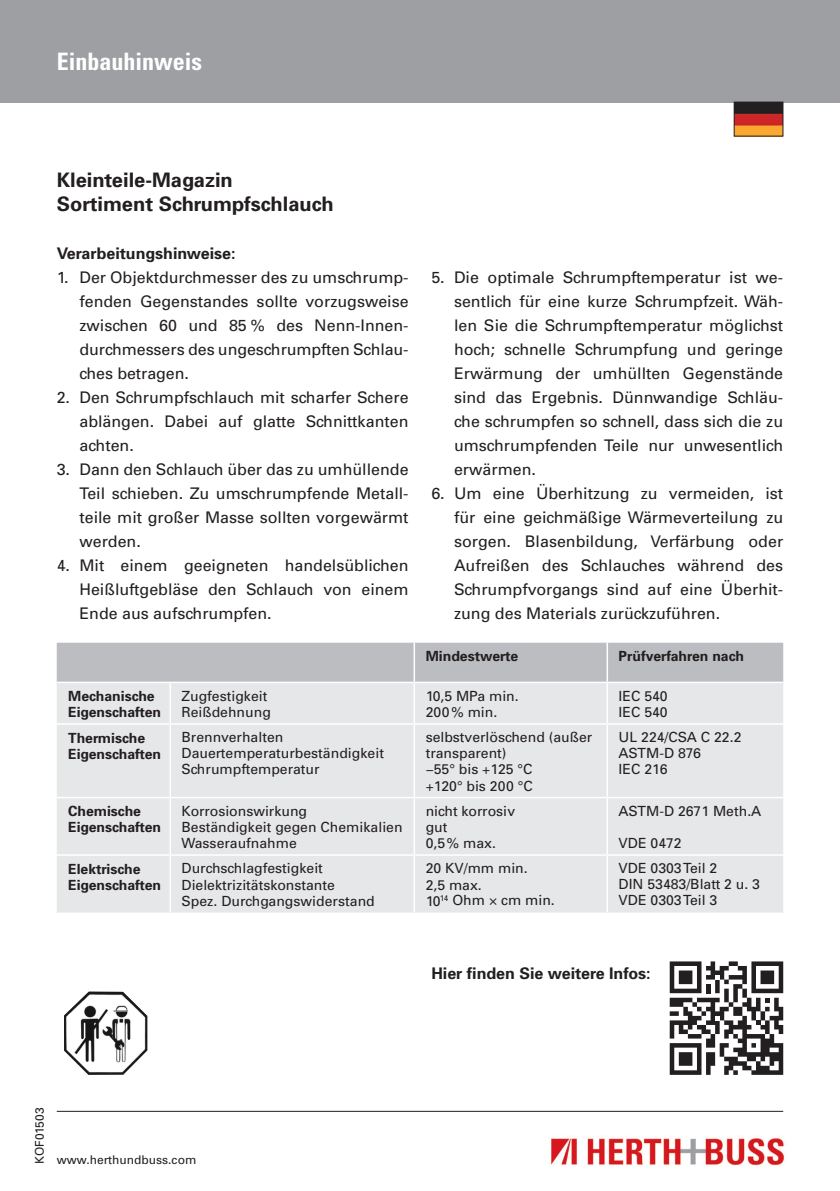
<style>
.page{position:relative;width:840px;height:1191px;background:#fff}
.page>*{position:absolute;margin:0;border:0;box-sizing:border-box;transform-origin:0 0}
.t1{font:700 condensed 24px "Univers";color:#fff}
.t2{font:700 20px/24px "Univers";color:#231f20}
.t3{font:16px/24px "Univers";color:#231f20;text-align:justify}
.t4{font:700 16px "Univers";color:#231f20}
.t5{font:14px/16px "Univers";color:#231f20}
.t6{font:700 14px/16px "Univers";color:#231f20}
.t7{font:12px "Univers";color:#231f20}
</style>
<div class="page">
<div style="left:0;top:0;width:839px;height:102px;background:#9d9fa2"></div>
<hr style="left:57px;top:1111px;width:725px;height:1px;background:#231f20">
<img style="left:735px;top:104px;width:45px;height:30px">
<div style="left:733px;top:102px;width:49px;height:34px;border:1px solid #231f20"></div>
<img style="left:551px;top:1138px;width:233px;height:28px">
<div style="left:57px;top:642px;width:725px;height:39px;background:#bcbdc0"></div>
<div style="left:57px;top:683px;width:725px;height:229px;background:#e6e7e9"></div>
<hr style="left:413px;top:642px;width:2px;height:39px;background:#fff">
<hr style="left:606px;top:642px;width:1px;height:39px;background:#fff">
<hr style="left:169px;top:683px;width:2px;height:40px;background:#fff">
<hr style="left:413px;top:683px;width:2px;height:40px;background:#fff">
<hr style="left:606px;top:683px;width:1px;height:40px;background:#fff">
<hr style="left:57px;top:723px;width:113px;height:2px;background:#fff">
<hr style="left:170px;top:723px;width:244px;height:2px;background:#fff">
<hr style="left:169px;top:725px;width:2px;height:72px;background:#fff">
<hr style="left:414px;top:723px;width:193px;height:2px;background:#fff">
<hr style="left:413px;top:725px;width:2px;height:72px;background:#fff">
<hr style="left:607px;top:723px;width:175px;height:2px;background:#fff">
<hr style="left:606px;top:725px;width:1px;height:72px;background:#fff">
<hr style="left:57px;top:797px;width:113px;height:1px;background:#fff">
<hr style="left:170px;top:797px;width:244px;height:1px;background:#fff">
<hr style="left:169px;top:798px;width:2px;height:56px;background:#fff">
<hr style="left:414px;top:797px;width:193px;height:1px;background:#fff">
<hr style="left:413px;top:798px;width:2px;height:56px;background:#fff">
<hr style="left:607px;top:797px;width:175px;height:1px;background:#fff">
<hr style="left:606px;top:798px;width:1px;height:56px;background:#fff">
<hr style="left:57px;top:854px;width:113px;height:1px;background:#fff">
<hr style="left:170px;top:854px;width:244px;height:1px;background:#fff">
<hr style="left:169px;top:855px;width:2px;height:57px;background:#fff">
<hr style="left:414px;top:854px;width:193px;height:1px;background:#fff">
<hr style="left:413px;top:855px;width:2px;height:57px;background:#fff">
<hr style="left:607px;top:854px;width:175px;height:1px;background:#fff">
<hr style="left:606px;top:855px;width:1px;height:57px;background:#fff">
<img style="left:64px;top:991px;width:83px;height:83px">
<svg style="left:669px;top:961px;width:113px;height:113px"></svg>
<h1 class="t1" style="left:57px;top:47px;width:147px">Einbauhinweis</h1>
<p class="t2" style="left:57px;top:167px;width:278px">Kleinteile-Magazin<br>Sortiment Schrumpfschlauch</p>
<p class="t4" style="left:57px;top:243px;width:180px">Verarbeitungshinweise:</p>
<p class="t3" style="left:79px;top:265px;width:330px;text-indent:-23px">1. Der Objektdurchmesser des zu umschrump&shy;fenden Gegenstandes sollte vorzugsweise zwischen 60 und 85 % des Nenn-Innen&shy;durchmessers des ungeschrumpften Schlau&shy;ches betragen.</p>
<p class="t3" style="left:79px;top:385px;width:330px;text-indent:-23px">2. Den Schrumpfschlauch mit scharfer Schere ablängen. Dabei auf glatte Schnittkanten achten.</p>
<p class="t3" style="left:79px;top:457px;width:330px;text-indent:-23px">3. Dann den Schlauch über das zu umhüllende Teil schieben. Zu umschrumpfende Metall&shy;teile mit großer Masse sollten vorgewärmt werden.</p>
<p class="t3" style="left:79px;top:553px;width:330px;text-indent:-23px">4. Mit einem geeigneten handelsüblichen Heißluftgebläse den Schlauch von einem Ende aus aufschrumpfen.</p>
<p class="t3" style="left:454px;top:265px;width:330px;text-indent:-23px">5. Die optimale Schrumpftemperatur ist we&shy;sentlich für eine kurze Schrumpfzeit. Wäh&shy;len Sie die Schrumpftemperatur möglichst hoch; schnelle Schrumpfung und geringe Erwärmung der umhüllten Gegenstände sind das Ergebnis. Dünnwandige Schläu&shy;che schrumpfen so schnell, dass sich die zu umschrumpfenden Teile nur unwesentlich erwärmen.</p>
<p class="t3" style="left:454px;top:481px;width:330px;text-indent:-23px">6. Um eine Überhitzung zu vermeiden, ist für eine geichmäßige Wärmeverteilung zu sorgen. Blasenbildung, Verfärbung oder Aufreißen des Schlauches während des Schrumpfvorgangs sind auf eine Überhit&shy;zung des Materials zurückzuführen.</p>
<p class="t6" style="left:425px;top:648px;width:94px">Mindestwerte</p>
<p class="t6" style="left:618px;top:648px;width:127px">Prüfverfahren nach</p>
<p class="t6" style="left:68px;top:687px;width:94px">Mechanische<br>Eigenschaften</p>
<p class="t5" style="left:181px;top:687px;width:91px">Zugfestigkeit<br>Reißdehnung</p>
<p class="t5" style="left:425px;top:687px;width:94px">10,5 MPa min.<br>200% min.</p>
<p class="t5" style="left:618px;top:687px;width:51px">IEC 540<br>IEC 540</p>
<p class="t6" style="left:68px;top:729px;width:94px">Thermische<br>Eigenschaften</p>
<p class="t5" style="left:181px;top:729px;width:204px">Brennverhalten<br>Dauertemperaturbeständigkeit<br>Schrumpftemperatur</p>
<p class="t5" style="left:425px;top:729px;width:168px">selbstverlöschend (außer transparent)<br>−55° bis +125 °C<br>+120° bis 200 °C</p>
<p class="t5" style="left:618px;top:729px;width:124px">UL 224/CSA C 22.2<br>ASTM-D 876<br>IEC 216</p>
<p class="t6" style="left:68px;top:802px;width:94px">Chemische<br>Eigenschaften</p>
<p class="t5" style="left:181px;top:802px;width:222px">Korrosionswirkung<br>Beständigkeit gegen Chemikalien<br>Wasseraufnahme</p>
<p class="t5" style="left:425px;top:802px;width:91px">nicht korrosiv gut<br>0,5% max.</p>
<p class="t5" style="left:618px;top:802px;width:144px">ASTM-D 2671 Meth.A</p>
<p class="t5" style="left:618px;top:834px;width:65px">VDE 0472</p>
<p class="t6" style="left:68px;top:860px;width:94px">Elektrische<br>Eigenschaften</p>
<p class="t5" style="left:181px;top:860px;width:194px">Durchschlagfestigkeit<br>Dielektrizitätskonstante<br>Spez. Durchgangswiderstand</p>
<p class="t5" style="left:425px;top:860px;width:130px">20 KV/mm min.<br>2,5 max.<br>10<sup>14</sup> Ohm × cm min.</p>
<p class="t5" style="left:618px;top:860px;width:143px">VDE 0303 Teil 2<br>DIN 53483/Blatt 2 u. 3<br>VDE 0303 Teil 3</p>
<p class="t4" style="left:431px;top:963px;width:221px">Hier finden Sie weitere Infos:</p>
<p class="t7" style="left:32px;top:1164px;width:58px;rotate:-90deg">KOF01503</p>
<p class="t7" style="left:57px;top:1152px;width:141px">www.herthundbuss.com</p>
</div>
